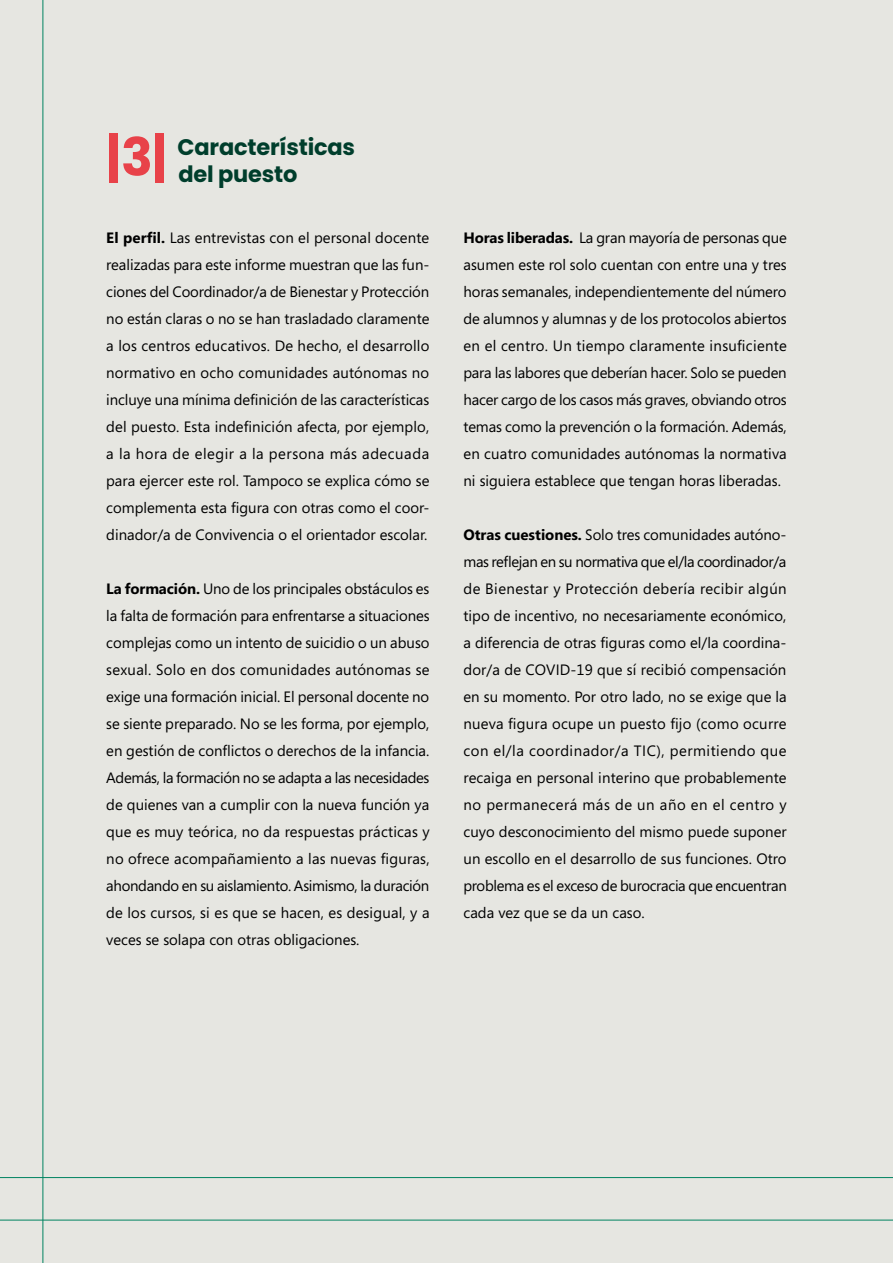
<style>
.page{position:relative;width:893px;height:1263px;background:#e6e6e1}
.page>*{position:absolute;margin:0;border:0;box-sizing:border-box;transform-origin:0 0}
.t1{font:700 52.5px "Poppins";color:#e84249}
.t2{font:700 22.5px/27px "Poppins";letter-spacing:-.01em;color:#003e2c}
.t3{font:15px/27px "Segoe";color:#000;text-align:justify}
.s1{font-weight:700}
</style>
<div class="page">
<hr style="left:43px;top:0;width:1px;height:1263px;background:#008360">
<hr style="left:0;top:1220px;width:893px;height:1px;background:#008360">
<hr style="left:0;top:1177px;width:893px;height:1px;background:#008360">
<h1 class="t1" style="left:106px;top:127px;width:63px">|3|</h1>
<h2 class="t2" style="left:178px;top:133px;width:179px">Características del puesto</h2>
<p class="t3" style="left:106px;top:224px;width:325px"><span class="s1">El perfil.</span> Las entrevistas con el personal docente realizadas para este informe muestran que las fun&shy;ciones del Coordinador/a de Bienestar y Protección no están claras o no se han trasladado claramente a los centros educativos. De hecho, el desarrollo normativo en ocho comunidades autónomas no incluye una mínima definición de las características del puesto. Esta indefinición afecta, por ejemplo, a la hora de elegir a la persona más adecuada para ejercer este rol. Tampoco se explica cómo se complementa esta figura con otras como el coor&shy;dinador/a de Convivencia o el orientador escolar.</p>
<p class="t3" style="left:106px;top:575px;width:325px"><span class="s1">La formación.</span> Uno de los principales obstáculos es la falta de formación para enfrentarse a situaciones complejas como un intento de suicidio o un abuso sexual. Solo en dos comunidades autónomas se exige una formación inicial. El personal docente no se siente preparado. No se les forma, por ejemplo, en gestión de conflictos o derechos de la infancia.<br>Además, la formación no se adapta a las necesidades de quienes van a cumplir con la nueva función ya que es muy teórica, no da respuestas prácticas y no ofrece acompañamiento a las nuevas figuras, ahondando en su aislamiento. Asimismo, la duración de los cursos, si es que se hacen, es desigual, y a veces se solapa con otras obligaciones.</p>
<p class="t3" style="left:463px;top:224px;width:325px"><span class="s1">Horas liberadas.</span> La gran mayoría de personas que asumen este rol solo cuentan con entre una y tres horas semanales, independientemente del número de alumnos y alumnas y de los protocolos abiertos en el centro. Un tiempo claramente insuficiente para las labores que deberían hacer. Solo se pueden hacer cargo de los casos más graves, obviando otros temas como la prevención o la formación. Además, en cuatro comunidades autónomas la normativa ni siguiera establece que tengan horas liberadas.</p>
<p class="t3" style="left:463px;top:521px;width:325px"><span class="s1">Otras cuestiones.</span> Solo tres comunidades autóno&shy;mas reflejan en su normativa que el/la coordinador/a de Bienestar y Protección debería recibir algún tipo de incentivo, no necesariamente económico, a diferencia de otras figuras como el/la coordina&shy;dor/a de COVID-19 que sí recibió compensación en su momento. Por otro lado, no se exige que la nueva figura ocupe un puesto fijo (como ocurre con el/la coordinador/a TIC), permitiendo que recaiga en personal interino que probablemente no permanecerá más de un año en el centro y cuyo desconocimiento del mismo puede suponer un escollo en el desarrollo de sus funciones. Otro problema es el exceso de burocracia que encuentran cada vez que se da un caso.</p>
</div>
